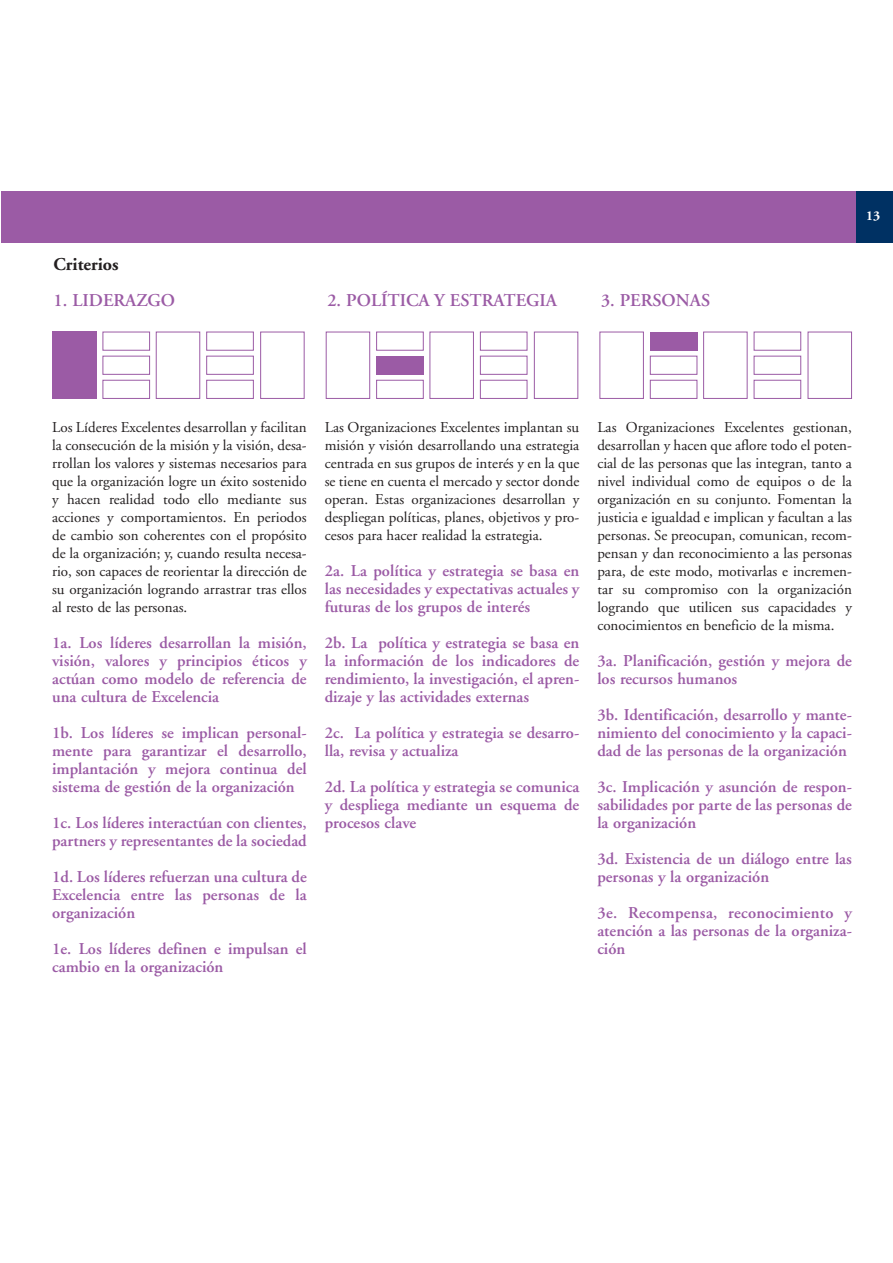
<style>
.page{position:relative;width:893px;height:1263px;background:#fff}
.page>*{position:absolute;margin:0;border:0;box-sizing:border-box;transform-origin:0 0}
.t1{font:600 18px "Adobe Garamond";color:#9b5ba5}
.t2{font:700 18px "Adobe Garamond";color:#231f20}
.t3{font:600 16.5px/18px "Adobe Garamond";color:#9b5ba5;text-align:justify}
.t4{font:15px/18px "Adobe Garamond";color:#231f20;text-align:justify}
.t5{font:700 13.5px "Adobe Garamond";color:#fff}
</style>
<div class="page">
<div style="left:1px;top:191px;width:855px;height:51px;background:#9b5ba5"></div>
<div style="left:856px;top:191px;width:36px;height:51px;background:#003163"></div>
<div style="left:650px;top:332px;width:47px;height:19px;background:#9b5ba5"></div>
<svg style="left:649px;top:355px;width:48px;height:44px"></svg>
<div style="left:703px;top:332px;width:44px;height:67px;border:1px solid #9b5ba5"></div>
<div style="left:753px;top:332px;width:48px;height:19px;border:1px solid #9b5ba5"></div>
<div style="left:753px;top:380px;width:48px;height:19px;border:1px solid #9b5ba5"></div>
<div style="left:753px;top:356px;width:48px;height:19px;border:1px solid #9b5ba5"></div>
<div style="left:52px;top:332px;width:44px;height:67px;background:#9b5ba5"></div>
<div style="left:102px;top:332px;width:48px;height:19px;border:1px solid #9b5ba5"></div>
<svg style="left:102px;top:355px;width:48px;height:44px"></svg>
<div style="left:156px;top:332px;width:44px;height:67px;border:1px solid #9b5ba5"></div>
<div style="left:260px;top:332px;width:44px;height:67px;border:1px solid #9b5ba5"></div>
<div style="left:206px;top:332px;width:48px;height:19px;border:1px solid #9b5ba5"></div>
<div style="left:206px;top:380px;width:48px;height:19px;border:1px solid #9b5ba5"></div>
<div style="left:206px;top:356px;width:48px;height:19px;border:1px solid #9b5ba5"></div>
<div style="left:326px;top:332px;width:44px;height:67px;border:1px solid #9b5ba5"></div>
<div style="left:376px;top:332px;width:47px;height:19px;border:1px solid #9b5ba5"></div>
<div style="left:376px;top:380px;width:47px;height:19px;border:1px solid #9b5ba5"></div>
<div style="left:376px;top:356px;width:47px;height:19px;background:#9b5ba5"></div>
<div style="left:429px;top:332px;width:45px;height:67px;border:1px solid #9b5ba5"></div>
<div style="left:534px;top:332px;width:44px;height:67px;border:1px solid #9b5ba5"></div>
<div style="left:480px;top:332px;width:47px;height:19px;border:1px solid #9b5ba5"></div>
<div style="left:480px;top:380px;width:47px;height:19px;border:1px solid #9b5ba5"></div>
<div style="left:480px;top:356px;width:47px;height:19px;border:1px solid #9b5ba5"></div>
<p class="t2" style="left:54px;top:257px;width:67px">Criterios</p>
<p class="t1" style="left:327px;top:293px;width:231px">2. POLÍTICA Y ESTRATEGIA</p>
<p class="t1" style="left:54px;top:293px;width:123px">1. LIDERAZGO</p>
<p class="t1" style="left:601px;top:293px;width:111px">3. PERSONAS</p>
<p class="t5" style="left:866px;top:210px;width:16px">13</p>
<p class="t4" style="left:52px;top:420px;width:256px">Los Líderes Excelentes desarrollan y facilitan la consecución de la misión y la visión, desa&shy;rrollan los valores y sistemas necesarios para que la organización logre un éxito sostenido y hacen realidad todo ello mediante sus acciones y comportamientos. En periodos de cambio son coherentes con el propósito de la organización; y, cuando resulta necesa&shy;rio, son capaces de reorientar la dirección de su organización logrando arrastrar tras ellos al resto de las personas.</p>
<p class="t3" style="left:52px;top:635px;width:256px">1a. Los líderes desarrollan la misión, visión, valores y principios éticos y actúan como modelo de referencia de una cultura de Excelencia</p>
<p class="t3" style="left:52px;top:725px;width:256px">1b. Los líderes se implican personal&shy;mente para garantizar el desarrollo, implantación y mejora continua del sistema de gestión de la organización</p>
<p class="t3" style="left:52px;top:815px;width:256px">1c. Los líderes interactúan con clientes, partners y representantes de la sociedad</p>
<p class="t3" style="left:52px;top:869px;width:256px">1d. Los líderes refuerzan una cultura de Excelencia entre las personas de la organización</p>
<p class="t3" style="left:52px;top:941px;width:256px">1e. Los líderes definen e impulsan el cambio en la organización</p>
<p class="t4" style="left:325px;top:420px;width:256px">Las Organizaciones Excelentes implantan su misión y visión desarrollando una estrategia centrada en sus grupos de interés y en la que se tiene en cuenta el mercado y sector donde operan. Estas organizaciones desarrollan y despliegan políticas, planes, objetivos y pro&shy;cesos para hacer realidad la estrategia.</p>
<p class="t3" style="left:325px;top:563px;width:256px">2a. La política y estrategia se basa en las necesidades y expectativas actuales y futuras de los grupos de interés</p>
<p class="t3" style="left:325px;top:635px;width:256px">2b. La política y estrategia se basa en la información de los indicadores de rendimiento, la investigación, el apren&shy;dizaje y las actividades externas</p>
<p class="t3" style="left:325px;top:725px;width:256px">2c. La política y estrategia se desarro&shy;lla, revisa y actualiza</p>
<p class="t3" style="left:325px;top:779px;width:256px">2d. La política y estrategia se comunica y despliega mediante un esquema de procesos clave</p>
<p class="t4" style="left:597px;top:420px;width:256px">Las Organizaciones Excelentes gestionan, desarrollan y hacen que aflore todo el poten&shy;cial de las personas que las integran, tanto a nivel individual como de equipos o de la organización en su conjunto. Fomentan la justicia e igualdad e implican y facultan a las personas. Se preocupan, comunican, recom&shy;pensan y dan reconocimiento a las personas para, de este modo, motivarlas e incremen&shy;tar su compromiso con la organización logrando que utilicen sus capacidades y conocimientos en beneficio de la misma.</p>
<p class="t3" style="left:597px;top:653px;width:256px">3a. Planificación, gestión y mejora de los recursos humanos</p>
<p class="t3" style="left:597px;top:707px;width:256px">3b. Identificación, desarrollo y mante&shy;nimiento del conocimiento y la capaci&shy;dad de las personas de la organización</p>
<p class="t3" style="left:597px;top:779px;width:256px">3c. Implicación y asunción de respon&shy;sabilidades por parte de las personas de la organización</p>
<p class="t3" style="left:597px;top:851px;width:256px">3d. Existencia de un diálogo entre las personas y la organización</p>
<p class="t3" style="left:597px;top:905px;width:256px">3e. Recompensa, reconocimiento y atención a las personas de la organiza&shy;ción</p>
</div>
